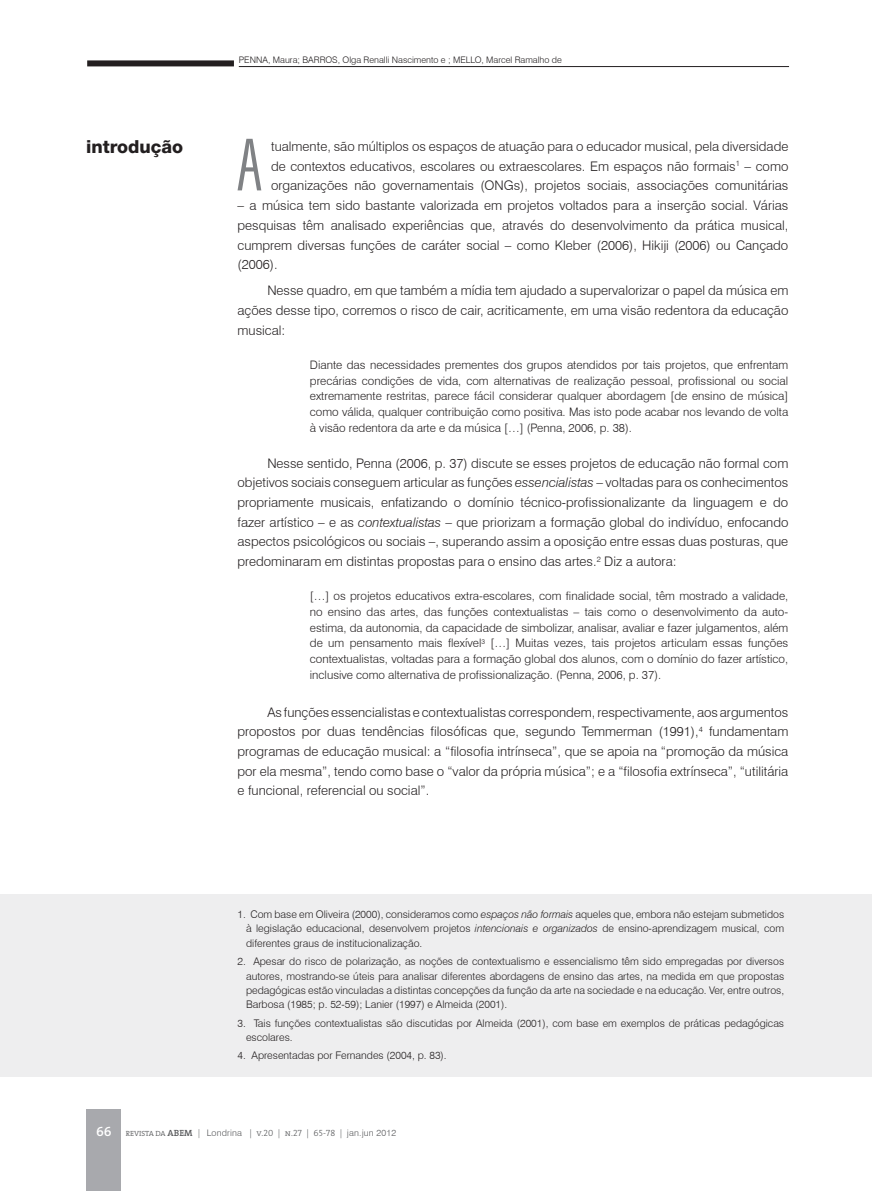
<style>
.page{position:relative;width:872px;height:1191px;background:#fff}
.page>*{position:absolute;margin:0;border:0;box-sizing:border-box;transform-origin:0 0}
.t1{font:61.95px "Wearetrippin Short";color:#808285}
.t2{font:800 18px "Helvetica Neue";color:#231f20}
.t3{font:300 13.2px/19.6px "Swiss 721 BT";color:#231f20;text-align:justify}
.t4{font:300 11.7px/15.8px "Swiss 721 BT";color:#231f20;text-align:justify}
.t5{font:300 10.5px/14.2px "Swiss 721 BT";color:#231f20;text-align:justify}
.t6{font:300 9px "Swiss 721 BT";color:#231f20}
.t7{font:300 9px "Swiss 721 BT";letter-spacing:.02em;color:#57585a}
.s1{font-style:italic}
.s2{font-family:"The Serif Semi Bold Caps";font-weight:400;font-size:13.5px;color:#fff}
.s3{font-family:"The Serif";font-size:7.5px}
.s4{font-family:"The Serif";font-weight:600}
.s5{font-family:"The Serif Light Caps";font-weight:400}
</style>
<div class="page">
<hr style="left:239px;top:66px;width:550px;height:1px;background:#231f20">
<div style="left:87px;top:60px;width:147px;height:6px;background:#231f20"></div>
<div style="left:86px;top:1109px;width:35px;height:82px;background:#a8a9ad"></div>
<div style="left:0;top:894px;width:872px;height:182px;background:#eeeeef"></div>
<h2 class="t2" style="left:86px;top:136px;width:99px">introdução</h2>
<p class="t6" style="left:239px;top:54px;width:324px">PENNA, Maura; BARROS, Olga Renalli Nascimento e ; MELLO, Marcel Ramalho de</p>
<h1 class="t1" style="left:234px;top:122px;width:32px">A</h1>
<p class="t3" style="left:271px;top:136px;width:519px">tualmente, são múltiplos os espaços de atuação para o educador musical, pela diversidade de contextos educativos, escolares ou extraescolares. Em espaços não formais<sup>1</sup> – como organizações não governamentais (ONGs), projetos sociais, associações comunitárias</p>
<p class="t3" style="left:237px;top:195px;width:552px">– a música tem sido bastante valorizada em projetos voltados para a inserção social. Várias pesquisas têm analisado experiências que, através do desenvolvimento da prática musical, cumprem diversas funções de caráter social – como Kleber (2006), Hikiji (2006) ou Cançado (2006).</p>
<p class="t3" style="left:237px;top:281px;width:552px;text-indent:30px">Nesse quadro, em que também a mídia tem ajudado a supervalorizar o papel da música em ações desse tipo, corremos o risco de cair, acriticamente, em uma visão redentora da educação musical:</p>
<p class="t4" style="left:310px;top:357px;width:480px">Diante das necessidades prementes dos grupos atendidos por tais projetos, que enfrentam precárias condições de vida, com alternativas de realização pessoal, profissional ou social extremamente restritas, parece fácil considerar qualquer abordagem [de ensino de música] como válida, qualquer contribuição como positiva. Mas isto pode acabar nos levando de volta à visão redentora da arte e da música […] (Penna, 2006, p. 38).</p>
<p class="t3" style="left:237px;top:453px;width:552px;text-indent:30px">Nesse sentido, Penna (2006, p. 37) discute se esses projetos de educação não formal com objetivos sociais conseguem articular as funções <span class="s1">essencialistas</span> – voltadas para os conhecimentos propriamente musicais, enfatizando o domínio técnico-profissionalizante da linguagem e do fazer artístico – e as <span class="s1">contextualistas</span> – que priorizam a formação global do indivíduo, enfocando aspectos psicológicos ou sociais –, superando assim a oposição entre essas duas posturas, que predominaram em distintas propostas para o ensino das artes.<sup>2</sup> Diz a autora:</p>
<p class="t4" style="left:310px;top:588px;width:480px">[…] os projetos educativos extra-escolares, com finalidade social, têm mostrado a validade, no ensino das artes, das funções contextualistas – tais como o desenvolvimento da auto&shy;estima, da autonomia, da capacidade de simbolizar, analisar, avaliar e fazer julgamentos, além de um pensamento mais flexível<sup>3</sup> […] Muitas vezes, tais projetos articulam essas funções contextualistas, voltadas para a formação global dos alunos, com o domínio do fazer artístico, inclusive como alternativa de profissionalização. (Penna, 2006, p. 37).</p>
<p class="t3" style="left:237px;top:702px;width:552px;text-indent:30px">As funções essencialistas e contextualistas correspondem, respectivamente, aos argumentos propostos por duas tendências filosóficas que, segundo Temmerman (1991),<sup>4</sup> fundamentam programas de educação musical: a “filosofia intrínseca”, que se apoia na “promoção da música por ela mesma”, tendo como base o “valor da própria música”; e a “filosofia extrínseca”, “utilitária e funcional, referencial ou social”.</p>
<p class="t5" style="left:246px;top:907px;width:539px;text-indent:-9px">1. Com base em Oliveira (2000), consideramos como <span class="s1">espaços não formais</span> aqueles que, embora não estejam submetidos à legislação educacional, desenvolvem projetos <span class="s1">intencionais e organizados</span> de ensino-aprendizagem musical, com diferentes graus de institucionalização.</p>
<p class="t5" style="left:246px;top:954px;width:539px;text-indent:-9px">2. Apesar do risco de polarização, as noções de contextualismo e essencialismo têm sido empregadas por diversos autores, mostrando-se úteis para analisar diferentes abordagens de ensino das artes, na medida em que propostas pedagógicas estão vinculadas a distintas concepções da função da arte na sociedade e na educação. Ver, entre outros, Barbosa (1985; p. 52-59); Lanier (1997) e Almeida (2001).</p>
<p class="t5" style="left:246px;top:1015px;width:539px;text-indent:-9px">3. Tais funções contextualistas são discutidas por Almeida (2001), com base em exemplos de práticas pedagógicas escolares.</p>
<p class="t5" style="left:237px;top:1048px;width:211px">4. Apresentadas por Fernandes (2004, p. 83).</p>
<p class="t7" style="left:96px;top:1127px;width:302px"><span class="s2">66</span> <span class="s3">REVISTA DA</span> <span class="s4">ABEM</span> | Londrina <span class="s5">| v.20 | n.27 | 65-78 |</span> jan.jun 2012</p>
</div>
